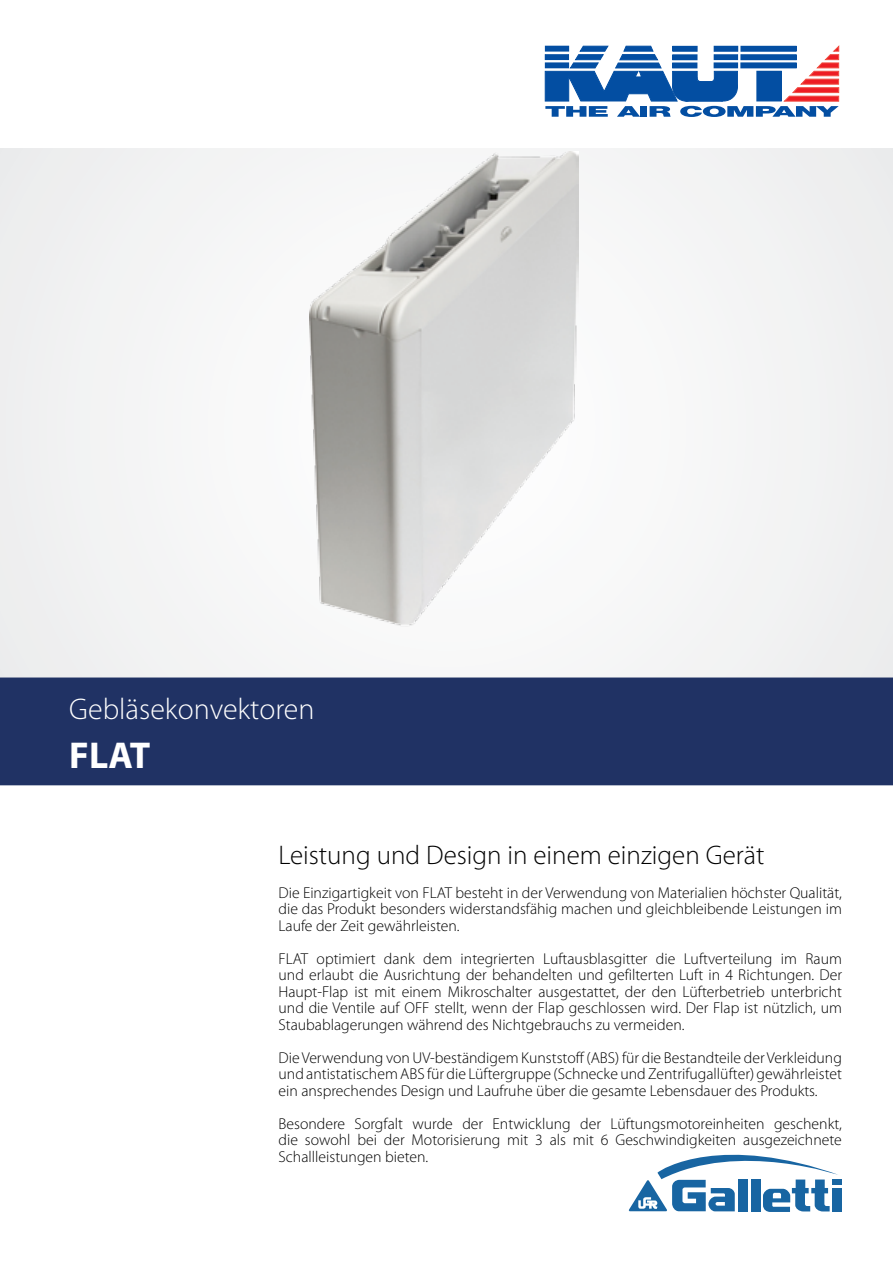
<style>
.page{position:relative;width:893px;height:1263px;background:#fff}
.page>*{position:absolute;margin:0;border:0;box-sizing:border-box;transform-origin:0 0}
.t1{font:700 37.5px "Myriad Pro";color:#fff}
.t2{font:300 30px "Myriad Pro";color:#fff}
.t3{font:300 27px "Myriad Pro";color:#000}
.t4{font:300 15.75px/16.5px "Myriad Pro";color:#000;text-align:justify}
</style>
<div class="page">
<div style="left:0;top:149px;width:893px;height:557px;background:#f3f4f4"></div>
<div style="left:0;top:677px;width:893px;height:108px;background:#203264"></div>
<svg style="left:545px;top:45px;width:294px;height:72px"></svg>
<img style="left:310px;top:152px;width:269px;height:473px">
<div style="left:832px;top:1179px;width:10px;height:6px;background:#1865a2"></div>
<div style="left:832px;top:1187px;width:10px;height:24px;background:#1865a2"></div>
<svg style="left:628px;top:1154px;width:213px;height:58px"></svg>
<h2 class="t2" style="left:69px;top:690px;width:247px">Gebläsekonvektoren</h2>
<h1 class="t1" style="left:69px;top:731px;width:83px">FLAT</h1>
<h3 class="t3" style="left:279px;top:839px;width:487px">Leistung und Design in einem einzigen Gerät</h3>
<p class="t4" style="left:279px;top:884px;width:565px">Die Einzigartigkeit von FLAT besteht in der Verwendung von Materialien höchster Qualität, die das Produkt besonders widerstandsfähig machen und gleichbleibende Leistungen im Laufe der Zeit gewährleisten.</p>
<p class="t4" style="left:279px;top:950px;width:565px">FLAT optimiert dank dem integrierten Luftausblasgitter die Luftverteilung im Raum und erlaubt die Ausrichtung der behandelten und gefilterten Luft in 4 Richtungen. Der Haupt-Flap ist mit einem Mikroschalter ausgestattet, der den Lüfterbetrieb unterbricht und die Ventile auf OFF stellt, wenn der Flap geschlossen wird. Der Flap ist nützlich, um Staubablagerungen während des Nichtgebrauchs zu vermeiden.</p>
<p class="t4" style="left:279px;top:1049px;width:565px">Die Verwendung von UV-beständigem Kunststoff (ABS) für die Bestandteile der Verkleidung und antistatischem ABS für die Lüftergruppe (Schnecke und Zentrifugallüfter) gewährleistet ein ansprechendes Design und Laufruhe über die gesamte Lebensdauer des Produkts.</p>
<p class="t4" style="left:279px;top:1115px;width:565px">Besondere Sorgfalt wurde der Entwicklung der Lüftungsmotoreinheiten geschenkt, die sowohl bei der Motorisierung mit 3 als mit 6 Geschwindigkeiten ausgezeichnete Schallleistungen bieten.</p>
</div>
